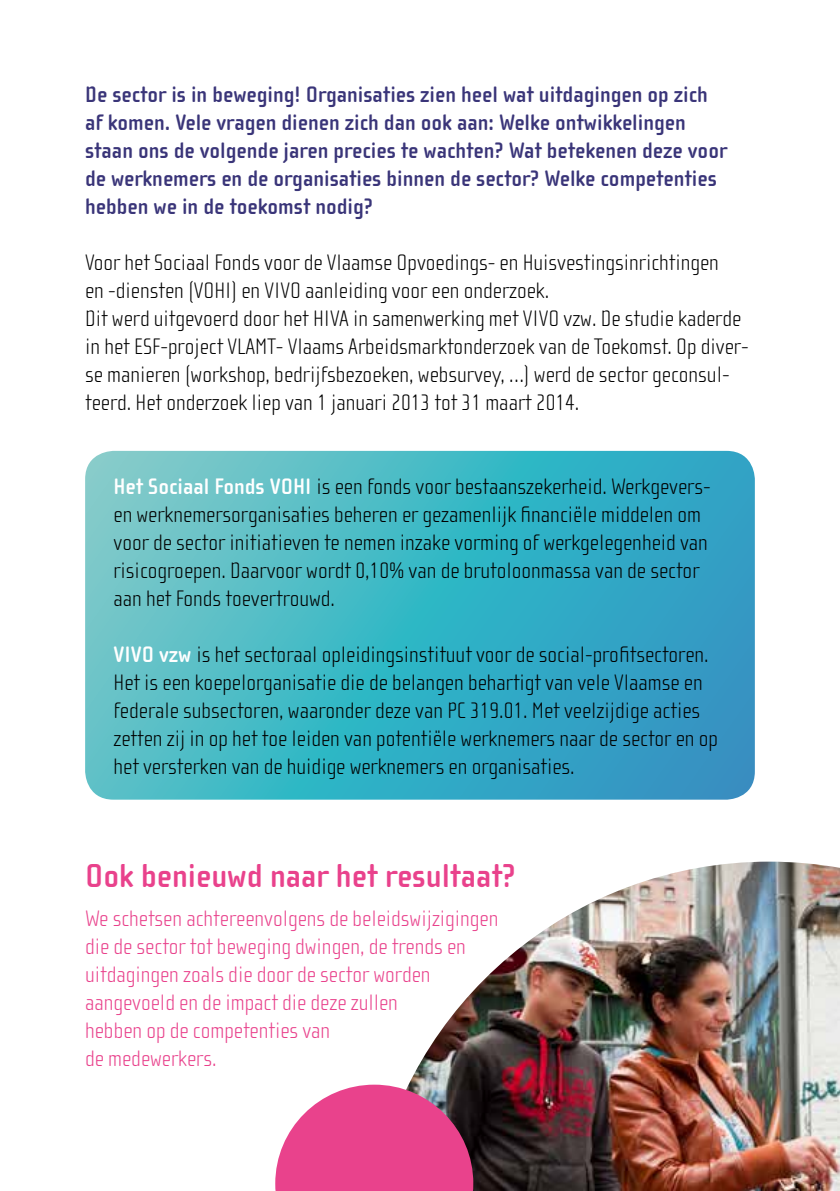
<style>
.page{position:relative;width:840px;height:1191px;background:#fff}
.page>*{position:absolute;margin:0;border:0;box-sizing:border-box;transform-origin:0 0}
.t1{font:700 34px "Cholla Sans";color:#e9428c}
.t2{font:100 23px/28px "Cholla Sans";color:#000}
.t3{font:700 23px/28px "Cholla Sans";color:#3a3579}
.t4{font:100 23px/28px "Cholla Sans";color:#e9428c}
.s1{font-weight:700;color:#fff}
</style>
<div class="page">
<svg style="left:85px;top:451px;width:669px;height:348px"></svg>
<img style="left:409px;top:861px;width:430px;height:330px">
<svg style="left:275px;top:1084px;width:198px;height:107px"></svg>
<p class="t3" style="left:85px;top:81px;width:643px">De sector is in beweging! Organisaties zien heel wat uitdagingen op zich af komen. Vele vragen dienen zich dan ook aan: Welke ontwikkelingen staan ons de volgende jaren precies te wachten? Wat betekenen deze voor de werknemers en de organisaties binnen de sector? Welke competenties hebben we in de toekomst nodig?</p>
<p class="t2" style="left:85px;top:249px;width:664px">Voor het Sociaal Fonds voor de Vlaamse Opvoedings- en Huisvestingsinrichtingen<br>en -diensten (VOHI) en VIVO aanleiding voor een onderzoek.<br>Dit werd uitgevoerd door het HIVA in samenwerking met VIVO vzw. De studie kaderde in het ESF-project VLAMT- Vlaams Arbeidsmarktonderzoek van de Toekomst. Op diver&shy;se manieren (workshop, bedrijfsbezoeken, websurvey, …) werd de sector geconsul&shy;teerd. Het onderzoek liep van 1 januari 2013 tot 31 maart 2014.</p>
<p class="t2" style="left:113px;top:473px;width:598px"><span class="s1">Het Sociaal Fonds VOHI</span> is een fonds voor bestaanszekerheid. Werkgevers&shy;en werknemersorganisaties beheren er gezamenlijk financiële middelen om voor de sector initiatieven te nemen inzake vorming of werkgelegenheid van risicogroepen. Daarvoor wordt 0,10% van de brutoloonmassa van de sector aan het Fonds toevertrouwd.</p>
<p class="t2" style="left:113px;top:641px;width:605px"><span class="s1">VIVO vzw</span> is het sectoraal opleidingsinstituut voor de social-profitsectoren.<br>Het is een koepelorganisatie die de belangen behartigt van vele Vlaamse en federale subsectoren, waaronder deze van PC 319.01. Met veelzijdige acties zetten zij in op het toe leiden van potentiële werknemers naar de sector en op het versterken van de huidige werknemers en organisaties.</p>
<h1 class="t1" style="left:85px;top:856px;width:432px">Ook benieuwd naar het resultaat?</h1>
<p class="t4" style="left:85px;top:904px;width:414px">We schetsen achtereenvolgens de beleidswijzigingen die de sector tot beweging dwingen, de trends en uitdagingen zoals die door de sector worden aangevoeld en de impact die deze zullen<br>hebben op de competenties van<br>de medewerkers.</p>
</div>
